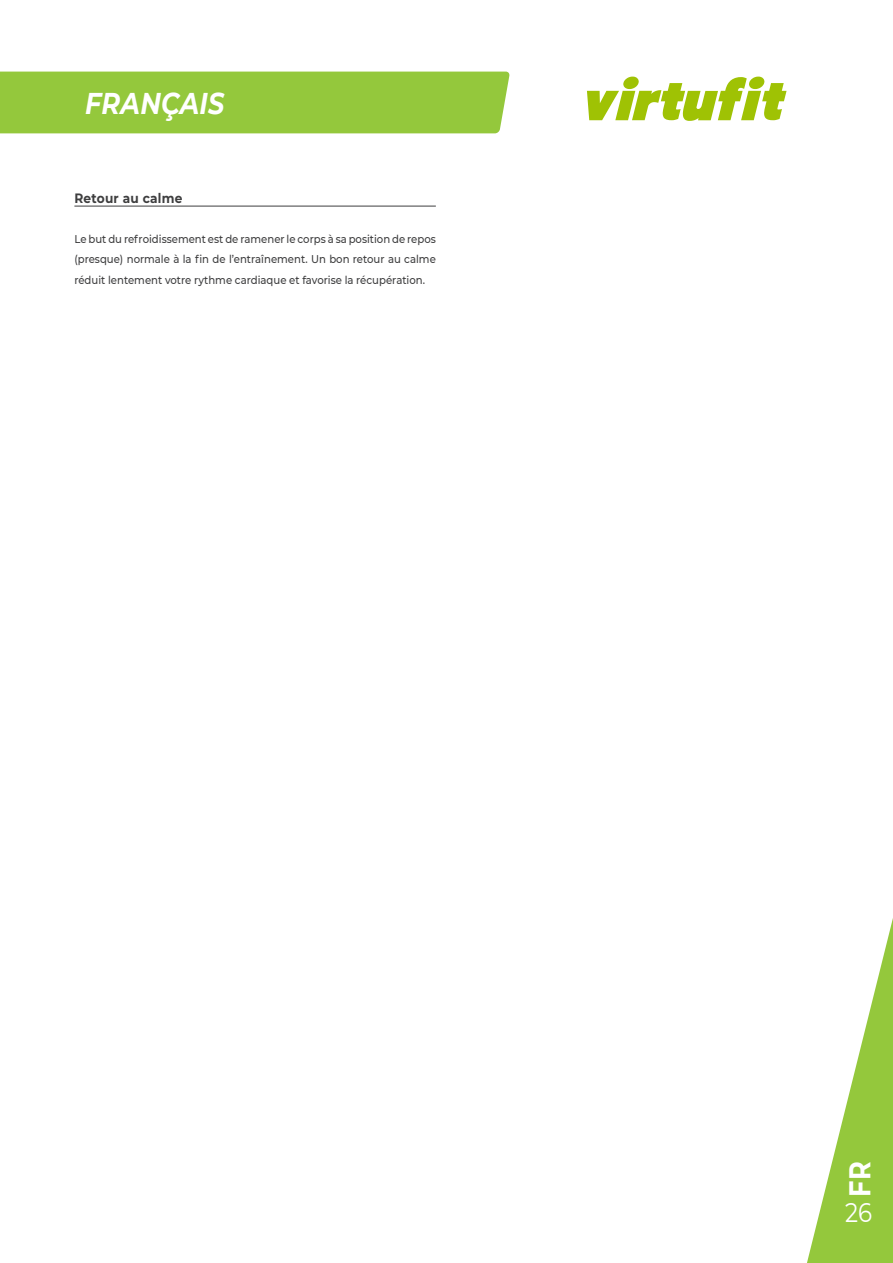
<style>
.page{position:relative;width:893px;height:1263px;background:#fff}
.page>*{position:absolute;margin:0;border:0;box-sizing:border-box;transform-origin:0 0}
.t1{font:italic 700 30px "Montserrat";letter-spacing:.01em;color:#fff;scale:.85 1}
.t2{font:700 30px "Montserrat";color:#fff;scale:.85 1}
.t3{font:27px "Montserrat";color:#fff;scale:.85 1}
.VF__Opsomming_platte{font:700 13.5px "Montserrat";letter-spacing:.02em;color:#3e3e3f;scale:.9 1}
.VF__Opsomming_platte-2{font:500 11.25px/20.2px "Montserrat";color:#3e3e3f;text-align:justify;scale:.9 1}
</style>
<div class="page">
<div style="left:0;top:72px;width:510px;height:61px;background:#94c83c"></div>
<svg style="left:587px;top:77px;width:199px;height:44px"></svg>
<svg style="left:807px;top:918px;width:86px;height:345px"></svg>
<hr style="left:74px;top:206px;width:362px;height:1px;background:#3e3e3f">
<h1 class="t1" style="left:85px;top:82px;width:166px">FRANÇAIS</h1>
<p class="VF__Opsomming_platte" style="left:74px;top:188px;width:122px">Retour au calme</p>
<p class="VF__Opsomming_platte-2" style="left:74px;top:228px;width:403px">Le but du refroidissement est de ramener le corps à sa position de repos (presque) normale à la fin de l’entraînement. Un bon retour au calme réduit lentement votre rythme cardiaque et favorise la récupération.</p>
<h1 class="t2" style="left:838px;top:1197px;width:44px;rotate:-90deg">FR</h1>
<h2 class="t3" style="left:845px;top:1194px;width:33px">26</h2>
</div>
